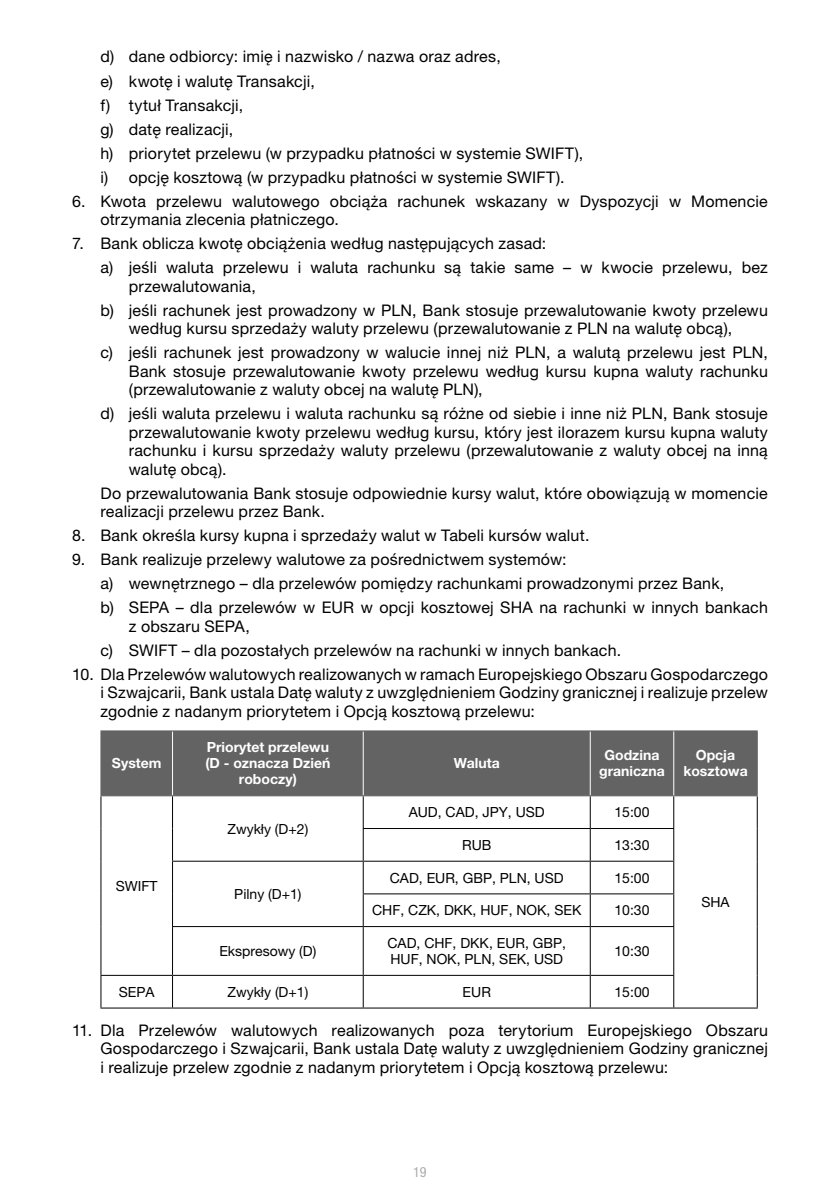
<style>
.page{position:relative;width:840px;height:1191px;background:#fff}
.page>*{position:absolute;margin:0;border:0;box-sizing:border-box;transform-origin:0 0}
.t1{font:16px/24px "Helvetica Neue LT Pro";letter-spacing:.015em;color:#000}
.t2{font:14px/16px "Helvetica Neue LT Pro";color:#000}
.t3{font:700 14px/16.2px "Helvetica Neue LT Pro";color:#fff;text-align:center}
.t4{font:condensed 14px "Helvetica Neue LT Pro";color:#aaa}
</style>
<div class="page">
<div style="left:101px;top:731px;width:655px;height:64px;background:#636363"></div>
<hr style="left:100px;top:796px;width:1px;height:32px;background:#000">
<hr style="left:172px;top:796px;width:1px;height:32px;background:#000">
<hr style="left:362px;top:796px;width:1px;height:32px;background:#000">
<hr style="left:589px;top:796px;width:1px;height:32px;background:#000">
<hr style="left:673px;top:796px;width:1px;height:32px;background:#000">
<hr style="left:756px;top:796px;width:1px;height:32px;background:#000">
<hr style="left:100px;top:828px;width:1px;height:33px;background:#000">
<hr style="left:172px;top:828px;width:1px;height:32px;background:#000">
<hr style="left:362px;top:828px;width:228px;height:1px;background:#000">
<hr style="left:362px;top:829px;width:1px;height:31px;background:#000">
<hr style="left:590px;top:828px;width:84px;height:1px;background:#000">
<hr style="left:589px;top:829px;width:1px;height:31px;background:#000">
<hr style="left:673px;top:829px;width:1px;height:31px;background:#000">
<hr style="left:756px;top:828px;width:1px;height:33px;background:#000">
<hr style="left:100px;top:861px;width:1px;height:33px;background:#000">
<hr style="left:172px;top:860px;width:191px;height:1px;background:#000">
<hr style="left:172px;top:861px;width:1px;height:33px;background:#000">
<hr style="left:363px;top:860px;width:227px;height:1px;background:#000">
<hr style="left:362px;top:861px;width:1px;height:32px;background:#000">
<hr style="left:590px;top:860px;width:84px;height:1px;background:#000">
<hr style="left:589px;top:861px;width:1px;height:32px;background:#000">
<hr style="left:673px;top:861px;width:1px;height:32px;background:#000">
<hr style="left:756px;top:861px;width:1px;height:33px;background:#000">
<hr style="left:100px;top:894px;width:1px;height:32px;background:#000">
<hr style="left:172px;top:894px;width:1px;height:32px;background:#000">
<hr style="left:362px;top:893px;width:228px;height:1px;background:#000">
<hr style="left:362px;top:894px;width:1px;height:32px;background:#000">
<hr style="left:590px;top:893px;width:84px;height:1px;background:#000">
<hr style="left:589px;top:894px;width:1px;height:32px;background:#000">
<hr style="left:673px;top:894px;width:1px;height:32px;background:#000">
<hr style="left:756px;top:894px;width:1px;height:32px;background:#000">
<hr style="left:100px;top:926px;width:1px;height:49px;background:#000">
<hr style="left:172px;top:926px;width:191px;height:1px;background:#000">
<hr style="left:172px;top:927px;width:1px;height:48px;background:#000">
<hr style="left:363px;top:926px;width:227px;height:1px;background:#000">
<hr style="left:362px;top:927px;width:1px;height:48px;background:#000">
<hr style="left:590px;top:926px;width:84px;height:1px;background:#000">
<hr style="left:589px;top:927px;width:1px;height:48px;background:#000">
<hr style="left:673px;top:927px;width:1px;height:48px;background:#000">
<hr style="left:756px;top:926px;width:1px;height:49px;background:#000">
<hr style="left:100px;top:975px;width:72px;height:1px;background:#000">
<hr style="left:100px;top:976px;width:1px;height:31px;background:#000">
<hr style="left:172px;top:975px;width:191px;height:1px;background:#000">
<hr style="left:172px;top:976px;width:1px;height:31px;background:#000">
<hr style="left:363px;top:975px;width:227px;height:1px;background:#000">
<hr style="left:362px;top:976px;width:1px;height:31px;background:#000">
<hr style="left:590px;top:975px;width:84px;height:1px;background:#000">
<hr style="left:589px;top:976px;width:1px;height:31px;background:#000">
<hr style="left:673px;top:976px;width:1px;height:31px;background:#000">
<hr style="left:756px;top:975px;width:1px;height:32px;background:#000">
<hr style="left:100px;top:1007px;width:72px;height:1px;background:#000">
<hr style="left:172px;top:1007px;width:191px;height:1px;background:#000">
<hr style="left:363px;top:1007px;width:227px;height:1px;background:#000">
<hr style="left:590px;top:1007px;width:83px;height:1px;background:#000">
<hr style="left:673px;top:1007px;width:84px;height:1px;background:#000">
<hr style="left:172px;top:731px;width:1px;height:64px;background:#fff">
<hr style="left:362px;top:731px;width:1px;height:64px;background:#fff">
<hr style="left:589px;top:731px;width:1px;height:64px;background:#fff">
<hr style="left:100px;top:730px;width:72px;height:1px;background:#636363">
<hr style="left:100px;top:731px;width:1px;height:64px;background:#636363">
<hr style="left:172px;top:730px;width:191px;height:1px;background:#636363">
<hr style="left:363px;top:730px;width:227px;height:1px;background:#636363">
<hr style="left:590px;top:730px;width:83px;height:1px;background:#636363">
<hr style="left:673px;top:730px;width:84px;height:1px;background:#636363">
<hr style="left:756px;top:731px;width:1px;height:64px;background:#636363">
<hr style="left:100px;top:795px;width:72px;height:1px;background:#636363">
<hr style="left:172px;top:795px;width:191px;height:1px;background:#636363">
<hr style="left:363px;top:795px;width:227px;height:1px;background:#636363">
<hr style="left:590px;top:795px;width:83px;height:1px;background:#636363">
<hr style="left:673px;top:795px;width:84px;height:1px;background:#636363">
<hr style="left:673px;top:731px;width:1px;height:64px;background:#fff">
<p class="t1" style="left:100px;top:45px;width:484px">d) dane odbiorcy: imię i nazwisko / nazwa oraz adres,<br>e) kwotę i walutę Transakcji,<br>f) tytuł Transakcji,<br>g) datę realizacji,<br>h) priorytet przelewu (w przypadku płatności w systemie SWIFT), i) opcję kosztową (w przypadku płatności w systemie SWIFT).</p>
<p class="t1" style="left:100px;top:192px;width:668px;line-height:18.4px;text-indent:-28px">6. Kwota przelewu walutowego obciąża rachunek wskazany w Dyspozycji w Momencie otrzymania zlecenia płatniczego.</p>
<p class="t1" style="left:100px;top:231px;width:668px;text-indent:-28px">7. Bank oblicza kwotę obciążenia według następujących zasad:<br>a) jeśli waluta przelewu i waluta rachunku są takie same – w kwocie przelewu, bez</p>
<p class="t1" style="left:100px;top:274px;width:668px;text-indent:28px">przewalutowania,<br>b) jeśli rachunek jest prowadzony w PLN, Bank stosuje przewalutowanie kwoty przelewu</p>
<p class="t1" style="left:100px;top:316px;width:668px;text-align:center">według kursu sprzedaży waluty przelewu (przewalutowanie z PLN na walutę obcą),<br>c) jeśli rachunek jest prowadzony w walucie innej niż PLN, a walutą przelewu jest PLN,</p>
<p class="t1" style="left:129px;top:362px;width:640px;line-height:18.4px">Bank stosuje przewalutowanie kwoty przelewu według kursu kupna waluty rachunku (przewalutowanie z waluty obcej na walutę PLN),</p>
<p class="t1" style="left:129px;top:404px;width:640px;line-height:18.4px;text-align:justify;text-indent:-28px">d) jeśli waluta przelewu i waluta rachunku są różne od siebie i inne niż PLN, Bank stosuje przewalutowanie kwoty przelewu według kursu, który jest ilorazem kursu kupna waluty rachunku i kursu sprzedaży waluty przelewu (przewalutowanie z waluty obcej na inną walutę obcą).</p>
<p class="t1" style="left:100px;top:483px;width:668px;line-height:18.4px">Do przewalutowania Bank stosuje odpowiednie kursy walut, które obowiązują w momencie realizacji przelewu przez Bank.</p>
<p class="t1" style="left:72px;top:523px;width:518px">8. Bank określa kursy kupna i sprzedaży walut w Tabeli kursów walut.</p>
<p class="t1" style="left:100px;top:547px;width:668px;text-indent:-28px">9. Bank realizuje przelewy walutowe za pośrednictwem systemów:<br>a) wewnętrznego – dla przelewów pomiędzy rachunkami prowadzonymi przez Bank,<br>b) SEPA – dla przelewów w EUR w opcji kosztowej SHA na rachunki w innych bankach</p>
<p class="t1" style="left:100px;top:614px;width:522px;text-indent:28px">z obszaru SEPA,<br>c) SWIFT – dla pozostałych przelewów na rachunki w innych bankach.</p>
<p class="t1" style="left:100px;top:664px;width:668px;line-height:18.4px;text-align:justify;text-indent:-28px">10. Dla Przelewów walutowych realizowanych w ramach Europejskiego Obszaru Gospodarczego i Szwajcarii, Bank ustala Datę waluty z uwzględnieniem Godziny granicznej i realizuje przelew zgodnie z nadanym priorytetem i Opcją kosztową przelewu:</p>
<p class="t3" style="left:112px;top:755px;width:51px">System</p>
<p class="t3" style="left:205px;top:739px;width:126px">Priorytet przelewu (D - oznacza Dzień roboczy)</p>
<p class="t3" style="left:453px;top:755px;width:48px">Waluta</p>
<p class="t3" style="left:599px;top:747px;width:67px">Godzina graniczna</p>
<p class="t3" style="left:683px;top:747px;width:66px">Opcja kosztowa</p>
<p class="t2" style="left:116px;top:877px;width:43px">SWIFT</p>
<p class="t2" style="left:227px;top:820px;width:82px">Zwykły (D+2)</p>
<p class="t2" style="left:234px;top:885px;width:69px">Pilny (D+1)</p>
<p class="t2" style="left:408px;top:804px;width:137px">AUD, CAD, JPY, USD</p>
<p class="t2" style="left:614px;top:804px;width:37px">15:00</p>
<p class="t2" style="left:462px;top:836px;width:31px">RUB</p>
<p class="t2" style="left:614px;top:836px;width:37px">13:30</p>
<p class="t2" style="left:389px;top:869px;width:175px">CAD, EUR, GBP, PLN, USD</p>
<p class="t2" style="left:614px;top:869px;width:37px">15:00</p>
<p class="t2" style="left:372px;top:902px;width:211px">CHF, CZK, DKK, HUF, NOK, SEK</p>
<p class="t2" style="left:614px;top:902px;width:37px">10:30</p>
<p class="t2" style="left:219px;top:942px;width:98px">Ekspresowy (D)</p>
<p class="t2" style="left:387px;top:934px;width:180px">CAD, CHF, DKK, EUR, GBP,<br>HUF, NOK, PLN, SEK, USD</p>
<p class="t2" style="left:614px;top:942px;width:37px">10:30</p>
<p class="t2" style="left:701px;top:893px;width:30px">SHA</p>
<p class="t2" style="left:119px;top:983px;width:37px">SEPA</p>
<p class="t2" style="left:227px;top:983px;width:82px">Zwykły (D+1)</p>
<p class="t2" style="left:462px;top:983px;width:30px">EUR</p>
<p class="t2" style="left:614px;top:983px;width:37px">15:00</p>
<p class="t1" style="left:100px;top:1020px;width:668px;line-height:18.4px;text-align:justify;text-indent:-28px">11. Dla Przelewów walutowych realizowanych poza terytorium Europejskiego Obszaru Gospodarczego i Szwajcarii, Bank ustala Datę waluty z uwzględnieniem Godziny granicznej i realizuje przelew zgodnie z nadanym priorytetem i Opcją kosztową przelewu:</p>
<p class="t4" style="left:413px;top:1163px;width:15px">19</p>
</div>
